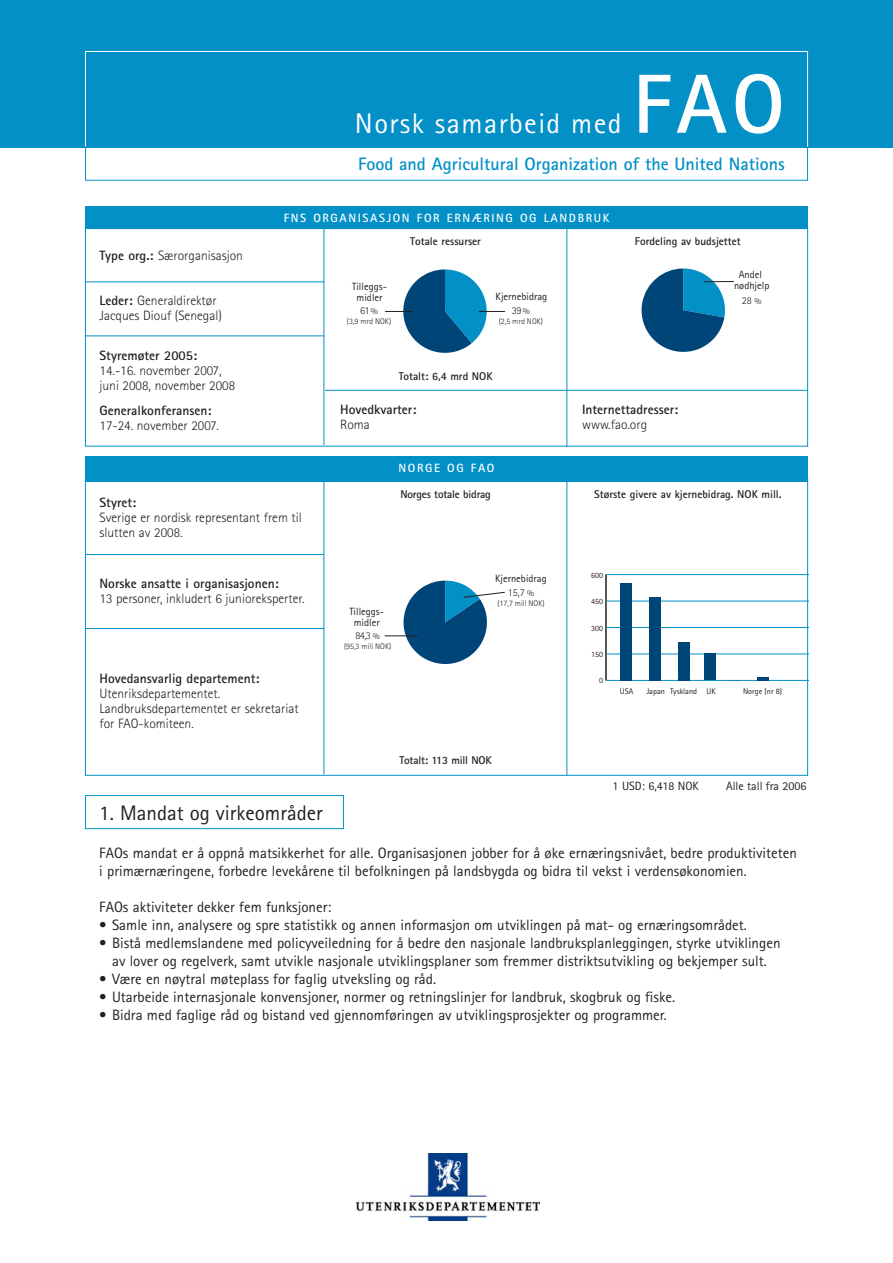
<style>
.page{position:relative;width:893px;height:1263px;background:#fff}
.page>*{position:absolute;margin:0;border:0;box-sizing:border-box;transform-origin:0 0}
.t1{font:700 84px "Agfa Rotis Sans Serif";color:#fff}
.t2{font:28.5px "Agfa Rotis Sans Serif";letter-spacing:.05em;color:#fff}
.t3{font:21px "Agfa Rotis Sans Serif";color:#231f20}
.t4{font:700 18px "Agfa Rotis Sans Serif";color:#0390c7}
.t5{font:15px/18px "Agfa Rotis Sans Serif";color:#231f20}
.t6{font:300 13.5px/15px "Agfa Rotis Sans Serif";color:#231f20}
.t7{font:700 13.5px "Agfa Rotis Sans Serif";color:#231f20}
.t8{font:700 12px "Agfa Rotis Sans Serif";letter-spacing:.135em;color:#fff}
.t9{font:12px "Agfa Rotis Sans Serif";color:#231f20}
.t10{font:700 11.25px "Agfa Rotis Sans Serif";color:#231f20}
.t11{font:10.5px/11.2px "Agfa Rotis Sans Serif";color:#231f20;text-align:center}
.t12{font:300 10.5px "Agfa Rotis Sans Serif";letter-spacing:-.05em;color:#231f20}
.t13{font:300 8.25px "Agfa Rotis Sans Serif";color:#231f20}
.t14{font:8.25px "Agfa Rotis Sans Serif";color:#231f20}
.t15{font:8.1px "Agfa Rotis Sans Serif";color:#231f20}
.s1{font-weight:700}
.s2{font-size:9px}
.s3{font-weight:300}
.s4{font-weight:300;font-size:9px}
</style>
<div class="page">
<div style="left:0;top:0;width:892px;height:147px;background:#0390c7"></div>
<div style="left:85px;top:51px;width:723px;height:99px;border:1px solid #fff"></div>
<div style="left:85px;top:147px;width:723px;height:34px;border:1px solid #0390c7"></div>
<div style="left:85px;top:795px;width:259px;height:34px;border:1px solid #0390c7"></div>
<img style="left:356px;top:1154px;width:183px;height:66px">
<div style="left:85px;top:456px;width:723px;height:26px;background:#0390c7"></div>
<hr style="left:323px;top:478px;width:1px;height:296px;background:#0390c7">
<svg style="left:384px;top:581px;width:121px;height:83px"></svg>
<hr style="left:606px;top:575px;width:1px;height:105px;background:#231f20">
<hr style="left:606px;top:680px;width:202px;height:1px;background:#0390c7">
<hr style="left:606px;top:654px;width:202px;height:1px;background:#0390c7">
<hr style="left:606px;top:627px;width:202px;height:1px;background:#0390c7">
<hr style="left:606px;top:601px;width:202px;height:1px;background:#0390c7">
<hr style="left:606px;top:574px;width:202px;height:1px;background:#0390c7">
<div style="left:621px;top:583px;width:11px;height:97px;background:#004577"></div>
<div style="left:649px;top:597px;width:11px;height:83px;background:#004577"></div>
<div style="left:678px;top:642px;width:11px;height:38px;background:#004577"></div>
<div style="left:705px;top:653px;width:11px;height:27px;background:#004577"></div>
<svg style="left:758px;top:677px;width:11px;height:3px"></svg>
<hr style="left:566px;top:478px;width:1px;height:297px;background:#0390c7">
<hr style="left:85px;top:628px;width:239px;height:1px;background:#0390c7">
<hr style="left:85px;top:554px;width:239px;height:1px;background:#0390c7">
<div style="left:85px;top:206px;width:723px;height:26px;background:#0390c7"></div>
<div style="left:86px;top:229px;width:721px;height:217px;background:#fff"></div>
<div style="left:85px;top:228px;width:723px;height:219px;border:1px solid #0390c7"></div>
<hr style="left:323px;top:228px;width:1px;height:217px;background:#0390c7">
<hr style="left:566px;top:228px;width:1px;height:219px;background:#0390c7">
<hr style="left:325px;top:390px;width:483px;height:1px;background:#0390c7">
<svg style="left:385px;top:269px;width:120px;height:84px"></svg>
<svg style="left:641px;top:269px;width:84px;height:83px"></svg>
<hr style="left:704px;top:281px;width:30px;height:1px;background:#231f20">
<hr style="left:85px;top:281px;width:239px;height:1px;background:#0390c7">
<hr style="left:85px;top:336px;width:239px;height:1px;background:#0390c7">
<h2 class="t2" style="left:355px;top:113px;width:268px">Norsk samarbeid med</h2>
<h1 class="t1" style="left:632px;top:75px;width:154px">FAO</h1>
<p class="t4" style="left:358px;top:157px;width:428px">Food and Agricultural Organization of the United Nations</p>
<p class="t6" style="left:100px;top:249px;width:145px"><span class="s1">Type org.:</span> Særorganisasjon</p>
<p class="t6" style="left:100px;top:295px;width:124px"><span class="s1">Leder:</span> Generaldirektør<br>Jacques Diouf (Senegal)</p>
<p class="t7" style="left:100px;top:350px;width:99px">Styremøter 2005:</p>
<p class="t6" style="left:100px;top:364px;width:137px">14.-16. november 2007, juni 2008, november 2008</p>
<p class="t7" style="left:100px;top:406px;width:113px">Generalkonferansen:</p>
<p class="t6" style="left:100px;top:419px;width:121px">17-24. november 2007.</p>
<p class="t8" style="left:284px;top:214px;width:327px">FNS ORGANISASJON FOR ERNÆRING OG LANDBRUK</p>
<p class="t11" style="left:352px;top:282px;width:36px">Tilleggs&shy;midler</p>
<p class="t12" style="left:360px;top:307px;width:19px">61 <span class="s2">%</span></p>
<p class="t13" style="left:347px;top:319px;width:46px">(3,9 mrd NOK)</p>
<p class="t10" style="left:410px;top:237px;width:72px">Totale ressurser</p>
<p class="t11" style="left:496px;top:292px;width:53px">Kjernebidrag</p>
<p class="t12" style="left:512px;top:307px;width:20px">39 <span class="s2">%</span></p>
<p class="t13" style="left:499px;top:319px;width:46px">(2,5 mrd NOK)</p>
<p class="t10" style="left:635px;top:237px;width:107px">Fordeling av budsjettet</p>
<p class="t11" style="left:734px;top:270px;width:37px">Andel nødhjelp</p>
<p class="t12" style="left:742px;top:297px;width:21px">28 <span class="s2">%</span></p>
<p class="t10" style="left:399px;top:372px;width:95px">Totalt: 6,4 mrd NOK</p>
<p class="t7" style="left:340px;top:405px;width:78px">Hovedkvarter:</p>
<p class="t6" style="left:340px;top:419px;width:31px">Roma</p>
<p class="t8" style="left:398px;top:464px;width:97px">NORGE OG FAO</p>
<p class="t7" style="left:582px;top:405px;width:98px">Internettadresser:</p>
<p class="t6" style="left:582px;top:419px;width:67px">www.fao.org</p>
<p class="t7" style="left:100px;top:498px;width:38px">Styret:</p>
<p class="t6" style="left:100px;top:512px;width:204px">Sverige er nordisk representant frem til slutten av 2008.</p>
<p class="t7" style="left:100px;top:579px;width:181px">Norske ansatte i organisasjonen:</p>
<p class="t6" style="left:100px;top:592px;width:206px">13 personer, inkludert 6 junioreksperter.</p>
<p class="t7" style="left:100px;top:674px;width:162px">Hovedansvarlig departement:</p>
<p class="t6" style="left:100px;top:687px;width:201px">Utenriksdepartementet.<br>Landbruksdepartementet er sekretariat for FAO-komiteen.</p>
<p class="t10" style="left:400px;top:490px;width:92px">Norges totale bidrag</p>
<p class="t11" style="left:349px;top:607px;width:36px">Tilleggs&shy;midler</p>
<p class="t12" style="left:355px;top:632px;width:26px">84,3 <span class="s2">%</span></p>
<p class="t13" style="left:344px;top:644px;width:49px">(95,3 mill NOK)</p>
<p class="t11" style="left:495px;top:573px;width:53px;line-height:13.5px">Kjernebidrag<br><span class="s3">15,7</span> <span class="s4">%</span></p>
<p class="t13" style="left:497px;top:600px;width:49px">(17,7 mill NOK)</p>
<p class="t10" style="left:400px;top:756px;width:94px">Totalt: 113 mill NOK</p>
<p class="t10" style="left:594px;top:490px;width:189px">Største givere av kjernebidrag. NOK mill.</p>
<p class="t15" style="left:591px;top:572px;width:14px">600</p>
<p class="t15" style="left:591px;top:598px;width:14px">450</p>
<p class="t15" style="left:591px;top:625px;width:14px">300</p>
<p class="t15" style="left:591px;top:651px;width:14px">150</p>
<p class="t15" style="left:599px;top:678px;width:6px">0</p>
<p class="t14" style="left:620px;top:689px;width:15px">USA</p>
<p class="t14" style="left:646px;top:689px;width:71px">Japan Tyskland UK</p>
<p class="t14" style="left:743px;top:689px;width:41px">Norge (nr 8)</p>
<p class="t9" style="left:613px;top:781px;width:88px">1 USD: 6,418 NOK</p>
<p class="t9" style="left:726px;top:781px;width:82px">Alle tall fra 2006</p>
<h3 class="t3" style="left:99px;top:805px;width:225px">1. Mandat og virkeområder</h3>
<p class="t5" style="left:99px;top:846px;width:699px">FAOs mandat er å oppnå matsikkerhet for alle. Organisasjonen jobber for å øke ernæringsnivået, bedre produktiviteten i primærnæringene, forbedre levekårene til befolkningen på landsbygda og bidra til vekst i verdensøkonomien.</p>
<p class="t5" style="left:99px;top:900px;width:233px">FAOs aktiviteter dekker fem funksjoner:</p>
<p class="t5" style="left:99px;top:918px;width:649px">• Samle inn, analysere og spre statistikk og annen informasjon om utviklingen på mat- og ernæringsområdet.</p>
<p class="t5" style="left:99px;top:936px;width:683px;text-align:center">• Bistå medlemslandene med policyveiledning for å bedre den nasjonale landbruksplanleggingen, styrke utviklingen av lover og regelverk, samt utvikle nasjonale utviklingsplaner som fremmer distriktsutvikling og bekjemper sult.</p>
<p class="t5" style="left:99px;top:972px;width:338px">• Være en nøytral møteplass for faglig utveksling og råd.</p>
<p class="t5" style="left:99px;top:990px;width:577px">• Utarbeide internasjonale konvensjoner, normer og retningslinjer for landbruk, skogbruk og fiske.</p>
<p class="t5" style="left:99px;top:1008px;width:569px">• Bidra med faglige råd og bistand ved gjennomføringen av utviklingsprosjekter og programmer.</p>
</div>
